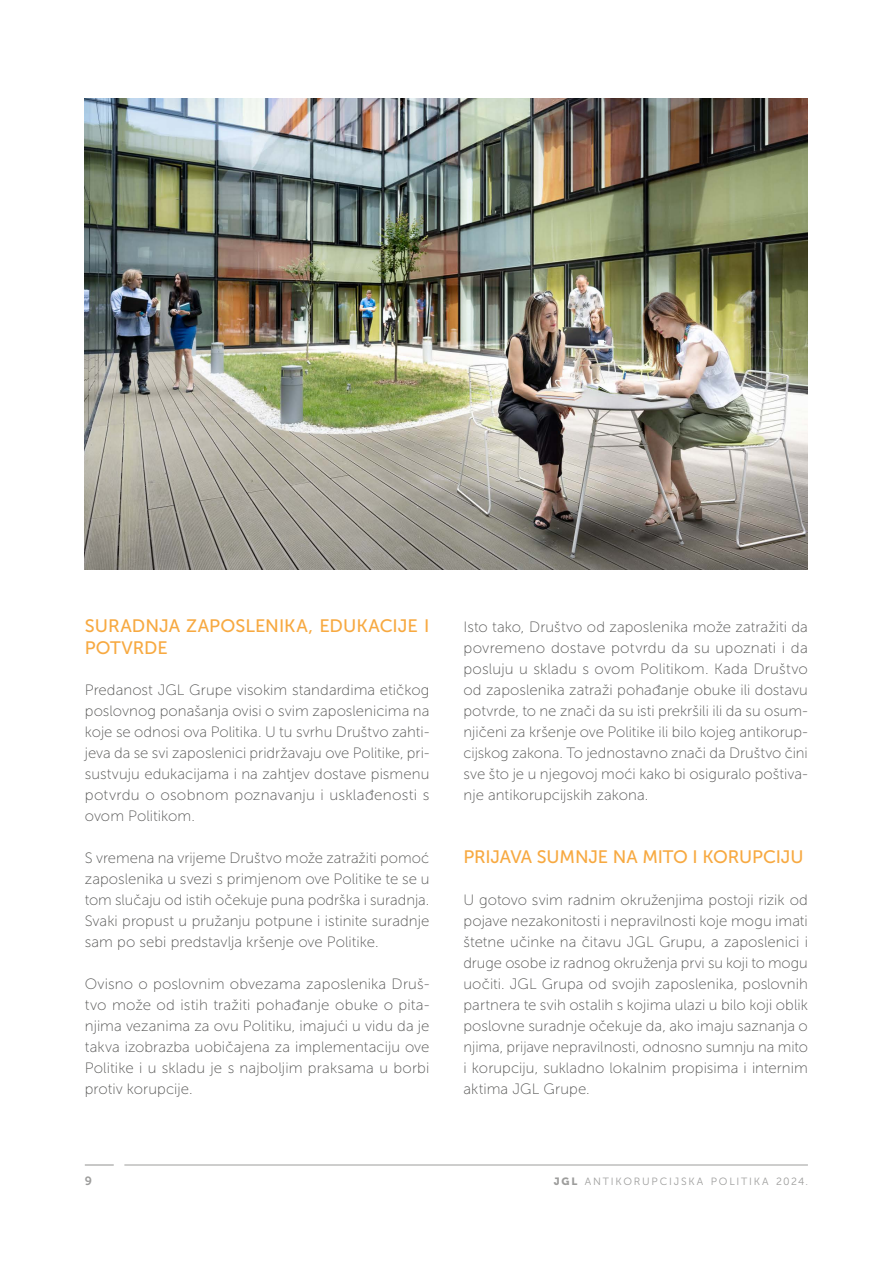
<style>
.page{position:relative;width:893px;height:1263px;background:#fff}
.page>*{position:absolute;margin:0;border:0;box-sizing:border-box;transform-origin:0 0}
.t1{font:18px/21.6px "Museo Sans 500";letter-spacing:-.005em;color:#f7a941}
.t2{font:15px/21px "Museo Sans 100";letter-spacing:.005em;color:#575756;text-align:justify}
.t3{font:12px "Museo Sans 700";color:#9d9d9c}
.t4{font:10.5px "Museo Sans 300";letter-spacing:.17em;color:#9d9d9c}
.s1{font-family:"Museo Sans 900"}
</style>
<div class="page">
<img style="left:85px;top:99px;width:723px;height:470px">
<svg style="left:85px;top:1164px;width:29px;height:1px"></svg>
<hr style="left:124px;top:1165px;width:684px;height:1px;background:#9d9d9c">
<p class="t1" style="left:85px;top:615px;width:346px">SURADNJA ZAPOSLENIKA, EDUKACIJE I<br>POTVRDE</p>
<p class="t2" style="left:85px;top:680px;width:346px">Predanost JGL Grupe visokim standardima etičkog poslovnog ponašanja ovisi o svim zaposlenicima na koje se odnosi ova Politika. U tu svrhu Društvo zahti&shy;jeva da se svi zaposlenici pridržavaju ove Politike, pri&shy;sustvuju edukacijama i na zahtjev dostave pismenu potvrdu o osobnom poznavanju i usklađenosti s ovom Politikom.</p>
<p class="t2" style="left:85px;top:848px;width:346px">S vremena na vrijeme Društvo može zatražiti pomoć zaposlenika u svezi s primjenom ove Politike te se u tom slučaju od istih očekuje puna podrška i suradnja.<br>Svaki propust u pružanju potpune i istinite suradnje sam po sebi predstavlja kršenje ove Politike.</p>
<p class="t2" style="left:85px;top:974px;width:346px">Ovisno o poslovnim obvezama zaposlenika Druš&shy;tvo može od istih tražiti pohađanje obuke o pita&shy;njima vezanima za ovu Politiku, imajući u vidu da je takva izobrazba uobičajena za implementaciju ove Politike i u skladu je s najboljim praksama u borbi protiv korupcije.</p>
<p class="t2" style="left:463px;top:617px;width:346px">Isto tako, Društvo od zaposlenika može zatražiti da povremeno dostave potvrdu da su upoznati i da posluju u skladu s ovom Politikom. Kada Društvo od zaposlenika zatraži pohađanje obuke ili dostavu potvrde, to ne znači da su isti prekršili ili da su osum&shy;njičeni za kršenje ove Politike ili bilo kojeg antikorup&shy;cijskog zakona. To jednostavno znači da Društvo čini sve što je u njegovoj moći kako bi osiguralo poštiva&shy;nje antikorupcijskih zakona.</p>
<p class="t1" style="left:463px;top:846px;width:342px">PRIJAVA SUMNJE NA MITO I KORUPCIJU</p>
<p class="t2" style="left:463px;top:890px;width:346px">U gotovo svim radnim okruženjima postoji rizik od pojave nezakonitosti i nepravilnosti koje mogu imati štetne učinke na čitavu JGL Grupu, a zaposlenici i druge osobe iz radnog okruženja prvi su koji to mogu uočiti. JGL Grupa od svojih zaposlenika, poslovnih partnera te svih ostalih s kojima ulazi u bilo koji oblik poslovne suradnje očekuje da, ako imaju saznanja o njima, prijave nepravilnosti, odnosno sumnju na mito i korupciju, sukladno lokalnim propisima i internim aktima JGL Grupe.</p>
<p class="t3" style="left:85px;top:1174px;width:9px">9</p>
<p class="t4" style="left:554px;top:1176px;width:256px"><span class="s1">jgl</span> ANTIKORUPCIJSKA POLITIKA 2024.</p>
</div>
